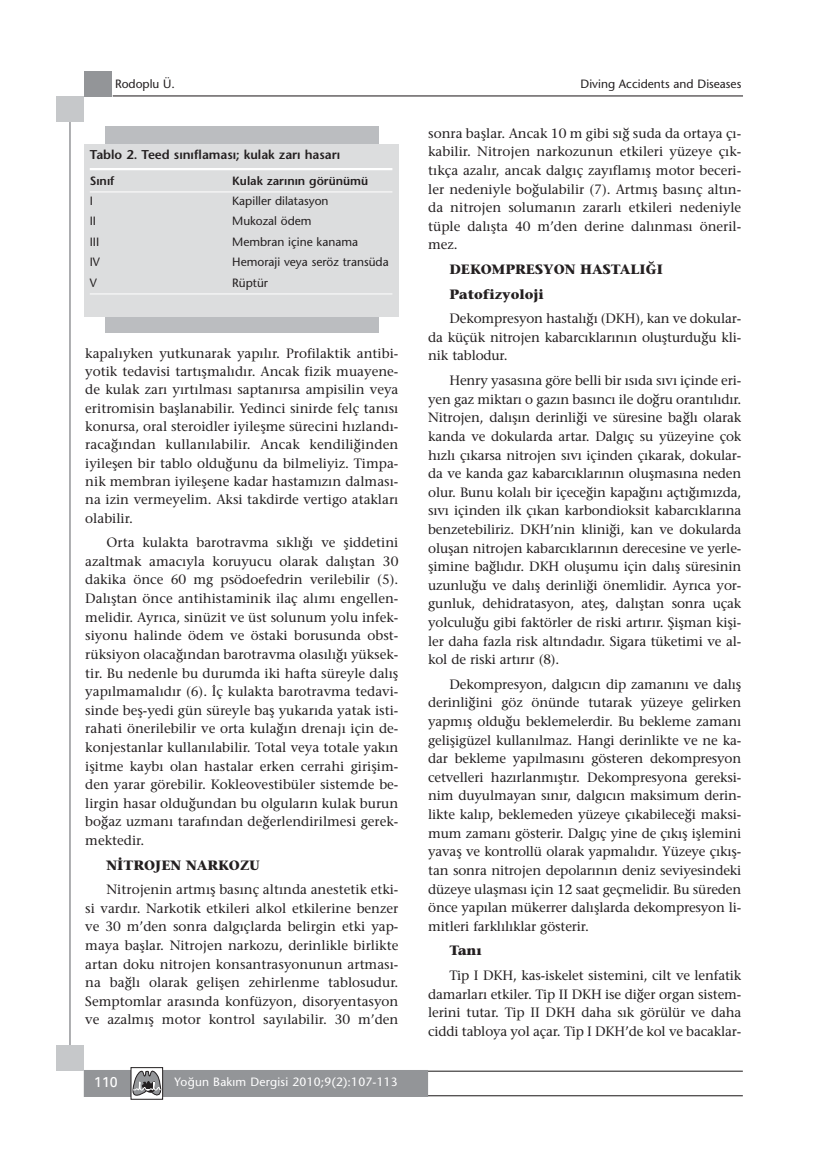
<style>
.page{position:relative;width:828px;height:1169px;background:#fff}
.page>*{position:absolute;margin:0;border:0;box-sizing:border-box;transform-origin:0 0}
.t1{font:14.25px "Univers";color:#fff}
.t2{font:13.5px/18.6px "Stone Serif";letter-spacing:-.005em;color:#231f20;text-align:justify}
.t3{font:700 13.5px/24.6px "Stone Serif";color:#231f20}
.t4{font:600 12.75px "Stone Sans";color:#231f20}
.t5{font:12px "Stone Sans";color:#231f20}
.t6{font:12px "Stone Sans";letter-spacing:.015em;color:#fff}
.t7{font:600 12px "Stone Sans";color:#231f20}
</style>
<div class="page">
<hr style="left:398px;top:1070px;width:345px;height:1px;background:#231f20">
<hr style="left:398px;top:1095px;width:345px;height:1px;background:#231f20">
<div style="left:84px;top:1070px;width:344px;height:27px;background:#939598"></div>
<hr style="left:113px;top:95px;width:630px;height:1px;background:#231f20">
<svg style="left:133px;top:1070px;width:28px;height:30px"></svg>
<div style="left:131px;top:1067px;width:32px;height:32px;border:1px solid #231f20"></div>
<hr style="left:69px;top:121px;width:2px;height:924px;background:#939598">
<div style="left:84px;top:71px;width:27px;height:26px;background:#939598"></div>
<div style="left:56px;top:97px;width:28px;height:25px;background:#c6c8ca"></div>
<div style="left:56px;top:1045px;width:28px;height:26px;background:#c6c8ca"></div>
<div style="left:105px;top:126px;width:274px;height:207px;background:#bbbdc0"></div>
<div style="left:84px;top:144px;width:314px;height:172px;background:#dcddde"></div>
<hr style="left:90px;top:168px;width:302px;height:2px;background:#fff">
<hr style="left:90px;top:191px;width:302px;height:1px;background:#fff">
<hr style="left:90px;top:293px;width:302px;height:1px;background:#fff">
<p class="t5" style="left:115px;top:79px;width:61px">Rodoplu Ü.</p>
<p class="t5" style="left:581px;top:79px;width:162px">Diving Accidents and Diseases</p>
<p class="t4" style="left:90px;top:150px;width:252px">Tablo 2. Teed sınıflaması; kulak zarı hasarı</p>
<p class="t7" style="left:90px;top:176px;width:26px">Sınıf</p>
<p class="t7" style="left:232px;top:176px;width:138px">Kulak zarının görünümü</p>
<p class="t5" style="left:90px;top:196px;width:5px">I</p>
<p class="t5" style="left:232px;top:196px;width:98px">Kapiller dilatasyon</p>
<p class="t5" style="left:90px;top:217px;width:8px">II</p>
<p class="t5" style="left:232px;top:217px;width:81px">Mukozal ödem</p>
<p class="t5" style="left:90px;top:237px;width:11px">III</p>
<p class="t5" style="left:232px;top:237px;width:127px">Membran içine kanama</p>
<p class="t5" style="left:90px;top:257px;width:12px">IV</p>
<p class="t5" style="left:232px;top:257px;width:158px">Hemoraji veya seröz transüda</p>
<p class="t5" style="left:90px;top:278px;width:9px">V</p>
<p class="t5" style="left:232px;top:278px;width:37px">Rüptür</p>
<p class="t2" style="left:85px;top:345px;width:315px">kapalıyken yutkunarak yapılır. Profilaktik antibi&shy;yotik tedavisi tartışmalıdır. Ancak fizik muayene&shy;de kulak zarı yırtılması saptanırsa ampisilin veya eritromisin başlanabilir. Yedinci sinirde felç tanısı konursa, oral steroidler iyileşme sürecini hızlandı&shy;racağından kullanılabilir. Ancak kendiliğinden iyileşen bir tablo olduğunu da bilmeliyiz. Timpa&shy;nik membran iyileşene kadar hastamızın dalması&shy;na izin vermeyelim. Aksi takdirde vertigo atakları olabilir.</p>
<p class="t2" style="left:85px;top:534px;width:315px;text-indent:21px">Orta kulakta barotravma sıklığı ve şiddetini azaltmak amacıyla koruyucu olarak dalıştan 30 dakika önce 60 mg psödoefedrin verilebilir (5).<br>Dalıştan önce antihistaminik ilaç alımı engellen&shy;melidir. Ayrıca, sinüzit ve üst solunum yolu infek&shy;siyonu halinde ödem ve östaki borusunda obst&shy;rüksiyon olacağından barotravma olasılığı yüksek&shy;tir. Bu nedenle bu durumda iki hafta süreyle dalış yapılmamalıdır (6). İç kulakta barotravma tedavi&shy;sinde beş-yedi gün süreyle baş yukarıda yatak isti&shy;rahati önerilebilir ve orta kulağın drenajı için de&shy;konjestanlar kullanılabilir. Total veya totale yakın işitme kaybı olan hastalar erken cerrahi girişim&shy;den yarar görebilir. Kokleovestibüler sistemde be&shy;lirgin hasar olduğundan bu olguların kulak burun boğaz uzmanı tarafından değerlendirilmesi gerek&shy;mektedir.</p>
<p class="t3" style="left:107px;top:854px;width:155px">NİTROJEN NARKOZU</p>
<p class="t2" style="left:85px;top:881px;width:315px;text-indent:21px">Nitrojenin artmış basınç altında anestetik etki&shy;si vardır. Narkotik etkileri alkol etkilerine benzer ve 30 m’den sonra dalgıçlarda belirgin etki yap&shy;maya başlar. Nitrojen narkozu, derinlikle birlikte artan doku nitrojen konsantrasyonunun artması&shy;na bağlı olarak gelişen zehirlenme tablosudur.<br>Semptomlar arasında konfüzyon, disoryentasyon ve azalmış motor kontrol sayılabilir. 30 m’den</p>
<p class="t1" style="left:94px;top:1076px;width:25px">110</p>
<p class="t6" style="left:175px;top:1077px;width:225px">Yoğun Bakım Dergisi 2010;9(2):107-113</p>
<p class="t2" style="left:428px;top:125px;width:315px">sonra başlar. Ancak 10 m gibi sığ suda da ortaya çı&shy;kabilir. Nitrojen narkozunun etkileri yüzeye çık&shy;tıkça azalır, ancak dalgıç zayıflamış motor beceri&shy;ler nedeniyle boğulabilir (7). Artmış basınç altın&shy;da nitrojen solumanın zararlı etkileri nedeniyle tüple dalışta 40 m’den derine dalınması öneril&shy;mez.</p>
<p class="t3" style="left:449px;top:258px;width:215px">DEKOMPRESYON HASTALIĞI<br>Patofizyoloji</p>
<p class="t2" style="left:428px;top:311px;width:315px;text-indent:21px">Dekompresyon hastalığı (DKH), kan ve dokular&shy;da küçük nitrojen kabarcıklarının oluşturduğu kli&shy;nik tablodur.</p>
<p class="t2" style="left:428px;top:372px;width:315px;text-indent:21px">Henry yasasına göre belli bir ısıda sıvı içinde eri&shy;yen gaz miktarı o gazın basıncı ile doğru orantılıdır.<br>Nitrojen, dalışın derinliği ve süresine bağlı olarak kanda ve dokularda artar. Dalgıç su yüzeyine çok hızlı çıkarsa nitrojen sıvı içinden çıkarak, dokular&shy;da ve kanda gaz kabarcıklarının oluşmasına neden olur. Bunu kolalı bir içeceğin kapağını açtığımızda, sıvı içinden ilk çıkan karbondioksit kabarcıklarına benzetebiliriz. DKH’nin kliniği, kan ve dokularda oluşan nitrojen kabarcıklarının derecesine ve yerle&shy;şimine bağlıdır. DKH oluşumu için dalış süresinin uzunluğu ve dalış derinliği önemlidir. Ayrıca yor&shy;gunluk, dehidratasyon, ateş, dalıştan sonra uçak yolculuğu gibi faktörler de riski artırır. Şişman kişi&shy;ler daha fazla risk altındadır. Sigara tüketimi ve al&shy;kol de riski artırır (8).</p>
<p class="t2" style="left:428px;top:676px;width:315px;text-indent:21px">Dekompresyon, dalgıcın dip zamanını ve dalış derinliğini göz önünde tutarak yüzeye gelirken yapmış olduğu beklemelerdir. Bu bekleme zamanı gelişigüzel kullanılmaz. Hangi derinlikte ve ne ka&shy;dar bekleme yapılmasını gösteren dekompresyon cetvelleri hazırlanmıştır. Dekompresyona gereksi&shy;nim duyulmayan sınır, dalgıcın maksimum derin&shy;likte kalıp, beklemeden yüzeye çıkabileceği maksi&shy;mum zamanı gösterir. Dalgıç yine de çıkış işlemini yavaş ve kontrollü olarak yapmalıdır. Yüzeye çıkış&shy;tan sonra nitrojen depolarının deniz seviyesindeki düzeye ulaşması için 12 saat geçmelidir. Bu süreden önce yapılan mükerrer dalışlarda dekompresyon li&shy;mitleri farklılıklar gösterir.</p>
<p class="t3" style="left:449px;top:939px;width:34px">Tanı</p>
<p class="t2" style="left:428px;top:967px;width:315px;text-indent:21px">Tip I DKH, kas-iskelet sistemini, cilt ve lenfatik damarları etkiler. Tip II DKH ise diğer organ sistem&shy;lerini tutar. Tip II DKH daha sık görülür ve daha ciddi tabloya yol açar. Tip I DKH’de kol ve bacaklar-</p>
</div>
